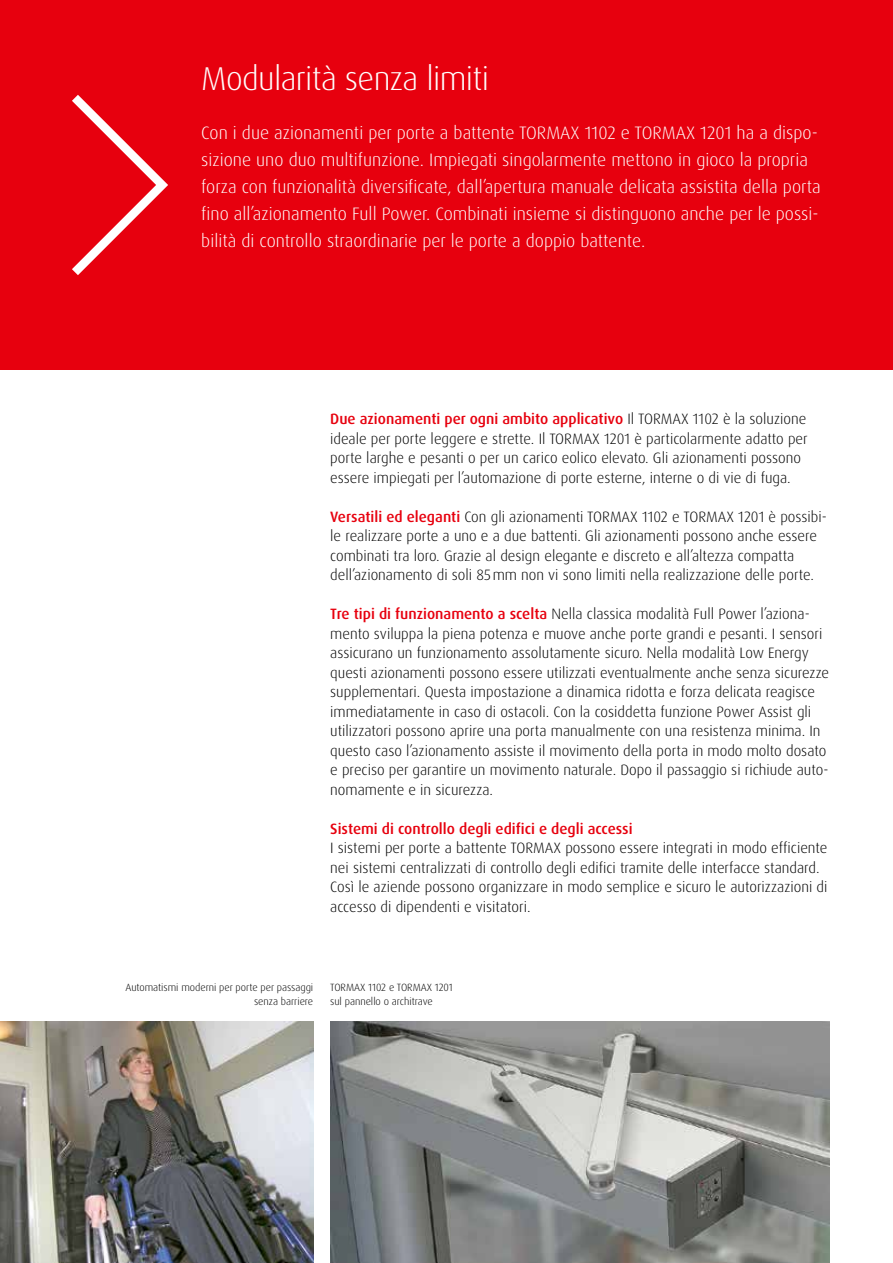
<style>
.page{position:relative;width:893px;height:1263px;background:#fff}
.page>*{position:absolute;margin:0;border:0;box-sizing:border-box;transform-origin:0 0}
.t1{font:300 33px "Dax Pro";letter-spacing:-.02em;color:#fff}
.t2{font:300 18px/27px "Dax Pro";color:#fff}
.t3{font:300 15px/19.5px "Dax Pro";color:#000}
.t4{font:500 15px "Dax Pro";color:#e7000e}
.t5{font:300 10.5px/13.5px "Dax Pro";letter-spacing:-.005em;color:#000;text-align:right}
.s1{font-weight:500;color:#e7000e}
</style>
<div class="page">
<div style="left:0;top:0;width:893px;height:370px;background:#e7000e"></div>
<svg style="left:72px;top:95px;width:96px;height:180px"></svg>
<img style="left:330px;top:1022px;width:499px;height:241px">
<img style="left:0;top:1022px;width:313px;height:241px">
<h1 class="t1" style="left:201px;top:57px;width:289px">Modularità senza limiti</h1>
<p class="t2" style="left:201px;top:119px;width:621px">Con i due azionamenti per porte a battente TORMAX 1102 e TORMAX 1201 ha a dispo&shy;sizione uno duo multifunzione. Impiegati singolarmente mettono in gioco la propria forza con funzionalità diversificate, dall’apertura manuale delicata assistita della porta fino all’azionamento Full Power. Combinati insieme si distinguono anche per le possi&shy;bilità di controllo straordinarie per le porte a doppio battente.</p>
<p class="t3" style="left:330px;top:409px;width:479px"><span class="s1">Due azionamenti per ogni ambito applicativo</span> Il TORMAX 1102 è la soluzione ideale per porte leggere e strette. Il TORMAX 1201 è particolarmente adatto per porte larghe e pesanti o per un carico eolico elevato. Gli azionamenti possono essere impiegati per l’automazione di porte esterne, interne o di vie di fuga.</p>
<p class="t3" style="left:330px;top:507px;width:498px"><span class="s1">Versatili ed eleganti</span> Con gli azionamenti TORMAX 1102 e TORMAX 1201 è possibi&shy;le realizzare porte a uno e a due battenti. Gli azionamenti possono anche essere combinati tra loro. Grazie al design elegante e discreto e all’altezza compatta dell’azionamento di soli 85mm non vi sono limiti nella realizzazione delle porte.</p>
<p class="t3" style="left:330px;top:604px;width:500px"><span class="s1">Tre tipi di funzionamento a scelta</span> Nella classica modalità Full Power l’aziona&shy;mento sviluppa la piena potenza e muove anche porte grandi e pesanti. I sensori assicurano un funzionamento assolutamente sicuro. Nella modalità Low Energy questi azionamenti possono essere utilizzati eventualmente anche senza sicurezze supplementari. Questa impostazione a dinamica ridotta e forza delicata reagisce immediatamente in caso di ostacoli. Con la cosiddetta funzione Power Assist gli utilizzatori possono aprire una porta manualmente con una resistenza minima. In questo caso l’azionamento assiste il movimento della porta in modo molto dosato e preciso per garantire un movimento naturale. Dopo il passaggio si richiude auto&shy;nomamente e in sicurezza.</p>
<p class="t4" style="left:330px;top:819px;width:304px">Sistemi di controllo degli edifici e degli accessi</p>
<p class="t3" style="left:330px;top:838px;width:499px">I sistemi per porte a battente TORMAX possono essere integrati in modo efficiente nei sistemi centralizzati di controllo degli edifici tramite delle interfacce standard.<br>Così le aziende possono organizzare in modo semplice e sicuro le autorizzazioni di accesso di dipendenti e visitatori.</p>
<p class="t5" style="left:125px;top:981px;width:189px">Automatismi moderni per porte per passaggi senza barriere</p>
<p class="t5" style="left:330px;top:981px;width:124px;text-align:left">TORMAX 1102 e TORMAX 1201 sul pannello o architrave</p>
</div>
